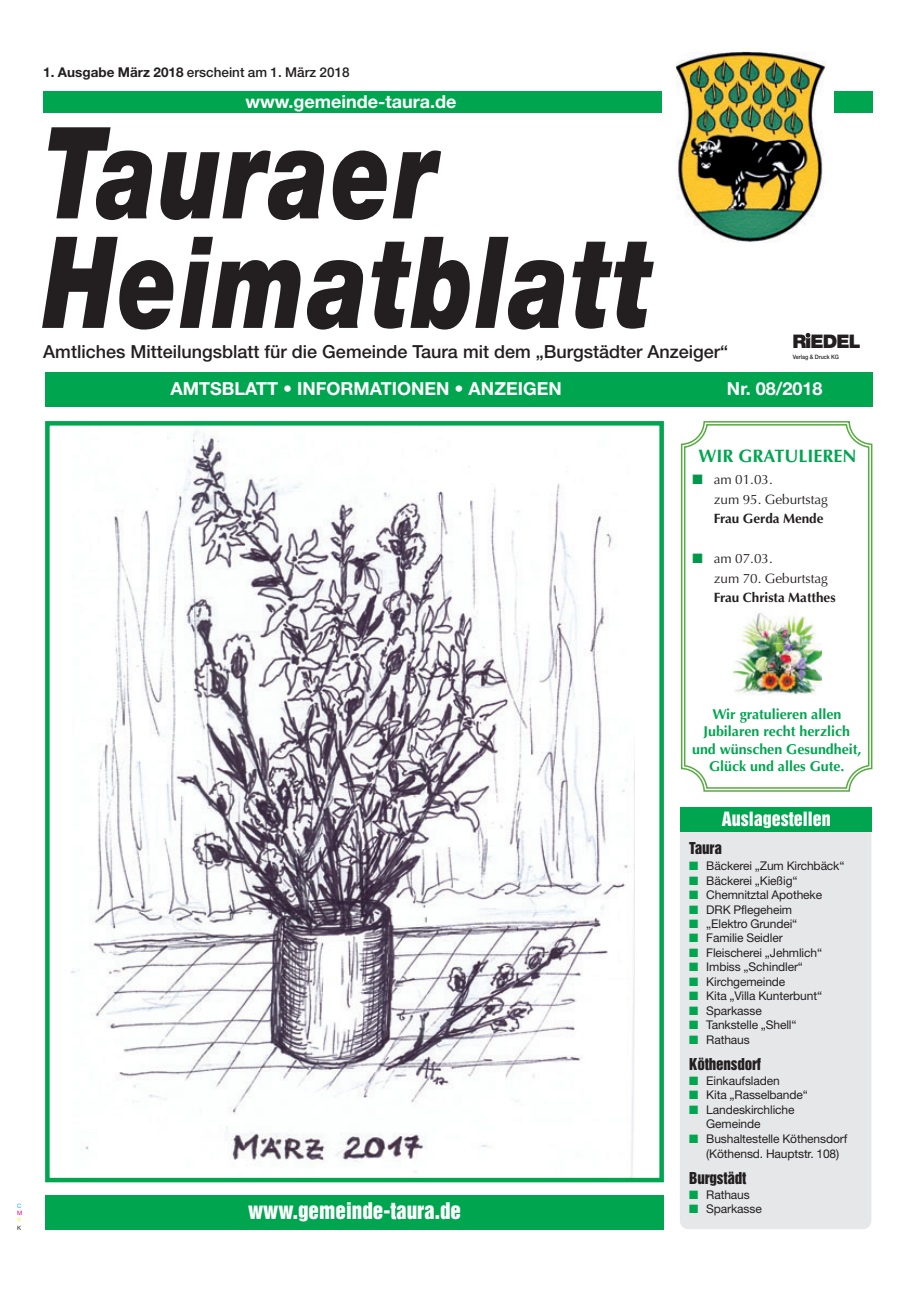
<style>
.page{position:relative;width:915px;height:1293px;background:#fff}
.page>*{position:absolute;margin:0;border:0;box-sizing:border-box;transform-origin:0 0}
.t1{font:italic 900 127.5px/109.5px "Helvetica Neue";letter-spacing:.025em;color:#231f20;scale:.75 1}
.t2{font:21px "Helvetica Inserat";color:#fff}
.t3{font:900 18.75px "Helvetica Neue";letter-spacing:-.05em;color:#231f20}
.t4{font:500 18px "Helvetica Neue";color:#231f20}
.t5{font:700 18px "Helvetica Neue";color:#fff}
.t6{font:700 18px "Optima";color:#00a54f}
.t7{font:18px "Helvetica Inserat";color:#fff}
.t8{font:15px "Helvetica Inserat";letter-spacing:-.01em;color:#231f20}
.t9{font:700 14.25px/17.4px "Optima";color:#00a54f;text-align:center}
.t10{font:13.5px/19.6px "Optima";color:#231f20}
.t11{font:500 13.5px "Helvetica Neue";color:#231f20}
.t12{font:700 13.5px "Optima";color:#231f20}
.t13{font:12px/13.8px "Helvetica Neue";letter-spacing:-.01em;color:#231f20}
.t14{font:500 6px "Helvetica Neue";color:#231f20;scale:.9 1}
.t15{font:6px "Helvetica Neue";color:#00aeef}
.t16{font:6px "Helvetica Neue";color:#ed028c}
.t17{font:6px "Helvetica Neue";color:#fff101}
.t18{font:6px "Helvetica Neue";color:#231f20}
.s1{font-weight:700}
.s2{color:#00984a}
.s3{color:#00a54f}
</style>
<div class="page">
<img style="left:71px;top:431px;width:563px;height:746px">
<div style="left:45px;top:421px;width:618px;height:761px;border:4px solid #00a54f"></div>
<svg style="left:680px;top:421px;width:192px;height:371px"></svg>
<svg style="left:683px;top:423px;width:186px;height:366px"></svg>
<img style="left:732px;top:611px;width:89px;height:83px">
<div style="left:43px;top:91px;width:618px;height:22px;background:#00a54f"></div>
<div style="left:804px;top:332px;width:7px;height:6px;border:2px solid #fff;border-radius:50%"></div>
<div style="left:829px;top:91px;width:43px;height:22px;background:#00a54f"></div>
<div style="left:669px;top:52px;width:163px;height:190px;background:#fff"></div>
<img style="left:676px;top:52px;width:150px;height:190px">
<div style="left:45px;top:373px;width:827px;height:34px;background:#00a54f"></div>
<div style="left:45px;top:1195px;width:618px;height:34px;background:#00a54f"></div>
<div style="left:679px;top:815px;width:192px;height:414px;background:#e6e7e9;border-radius:9px"></div>
<div style="left:679px;top:807px;width:192px;height:25px;background:#00a54f"></div>
<p class="t11" style="left:43px;top:67px;width:308px"><span class="s1">1. Ausgabe März 2018</span> erscheint am 1. März 2018</p>
<h3 class="t5" style="left:245px;top:95px;width:212px">www.gemeinde-taura.de</h3>
<h1 class="t1" style="left:43px;top:129px;width:813px">Tauraer<br>Heimatblatt</h1>
<h3 class="t4" style="left:43px;top:345px;width:686px">Amtliches Mitteilungsblatt für die Gemeinde Taura mit dem „Burgstädter Anzeiger“</h3>
<h3 class="t3" style="left:792px;top:335px;width:70px">RIEDEL</h3>
<p class="t14" style="left:792px;top:355px;width:53px">Verlag &amp; Druck KG</p>
<h3 class="t5" style="left:170px;top:382px;width:392px">AMTSBLATT • INFORMATIONEN • ANZEIGEN</h3>
<h3 class="t5" style="left:726px;top:382px;width:97px">Nr. 08/2018</h3>
<h3 class="t6" style="left:698px;top:448px;width:160px">WIR GRATULIEREN</h3>
<p class="t10" style="left:713px;top:469px;width:116px;text-indent:-21px"><span class="s2">■</span> am 01.03.<br>zum 95. Geburtstag</p>
<p class="t12" style="left:713px;top:513px;width:111px">Frau Gerda Mende</p>
<p class="t10" style="left:713px;top:548px;width:116px;text-indent:-21px"><span class="s2">■</span> am 07.03.<br>zum 70. Geburtstag</p>
<p class="t12" style="left:713px;top:592px;width:123px">Frau Christa Matthes</p>
<p class="t15" style="left:17px;top:1203px;width:6px">C</p>
<p class="t16" style="left:17px;top:1211px;width:7px">M</p>
<p class="t17" style="left:17px;top:1218px;width:5px">Y</p>
<p class="t18" style="left:17px;top:1225px;width:6px">K</p>
<h2 class="t2" style="left:248px;top:1202px;width:214px">www.gemeinde-taura.de</h2>
<p class="t9" style="left:692px;top:706px;width:171px">Wir gratulieren allen<br>Jubilaren recht herzlich und wünschen Gesundheit,<br>Glück und alles Gute.</p>
<h3 class="t7" style="left:721px;top:811px;width:111px">Auslagestellen</h3>
<p class="t8" style="left:689px;top:842px;width:34px">Taura</p>
<p class="t13" style="left:689px;top:860px;width:157px"><span class="s3">■</span> Bäckerei „Zum Kirchbäck“</p>
<p class="t13" style="left:689px;top:875px;width:110px"><span class="s3">■</span> Bäckerei „Kießig“</p>
<p class="t13" style="left:689px;top:889px;width:134px"><span class="s3">■</span> Chemnitztal Apotheke</p>
<p class="t13" style="left:689px;top:903px;width:104px"><span class="s3">■</span> DRK Pflegeheim</p>
<p class="t13" style="left:689px;top:918px;width:110px"><span class="s3">■</span> „Elektro Grundei“</p>
<p class="t13" style="left:689px;top:932px;width:95px"><span class="s3">■</span> Familie Seidler</p>
<p class="t13" style="left:689px;top:947px;width:134px"><span class="s3">■</span> Fleischerei „Jehmlich“</p>
<p class="t13" style="left:689px;top:961px;width:115px"><span class="s3">■</span> Imbiss „Schindler“</p>
<p class="t13" style="left:689px;top:975px;width:98px"><span class="s3">■</span> Kirchgemeinde</p>
<p class="t13" style="left:689px;top:990px;width:134px"><span class="s3">■</span> Kita „Villa Kunterbunt“</p>
<p class="t13" style="left:689px;top:1004px;width:74px"><span class="s3">■</span> Sparkasse</p>
<p class="t13" style="left:689px;top:1019px;width:109px"><span class="s3">■</span> Tankstelle „Shell“</p>
<p class="t13" style="left:689px;top:1033px;width:62px"><span class="s3">■</span> Rathaus</p>
<p class="t8" style="left:689px;top:1058px;width:73px">Köthensdorf</p>
<p class="t13" style="left:689px;top:1075px;width:92px"><span class="s3">■</span> Einkaufsladen</p>
<p class="t13" style="left:689px;top:1089px;width:120px"><span class="s3">■</span> Kita „Rasselbande“</p>
<p class="t13" style="left:706px;top:1103px;width:90px;text-indent:-17px"><span class="s3">■</span> Landeskirchliche<br>Gemeinde</p>
<p class="t13" style="left:706px;top:1132px;width:142px;line-height:14.9px;text-indent:-17px"><span class="s3">■</span> Bushaltestelle Köthensdorf (Köthensd. Hauptstr. 108)</p>
<p class="t8" style="left:689px;top:1171px;width:59px">Burgstädt</p>
<p class="t13" style="left:689px;top:1188px;width:62px"><span class="s3">■</span> Rathaus</p>
<p class="t13" style="left:689px;top:1203px;width:74px"><span class="s3">■</span> Sparkasse</p>
</div>
